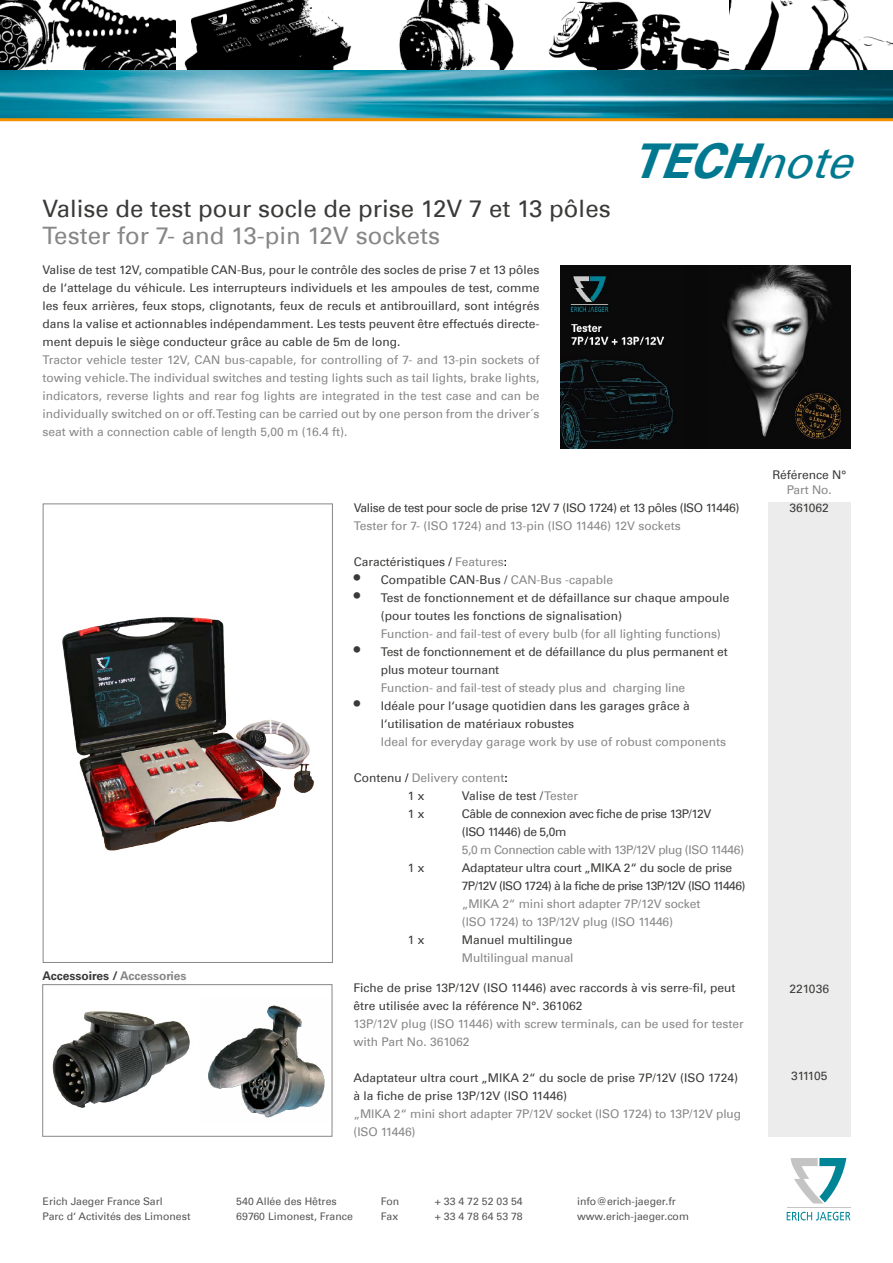
<style>
.page{position:relative;width:893px;height:1263px;background:#fff}
.page>*{position:absolute;margin:0;border:0;box-sizing:border-box;transform-origin:0 0}
.t1{font:italic 700 48px "Univers Com 65";color:#007990}
.t2{font:24px "Univers Com 55 Roman";color:#3a3a39}
.t3{font:24px "Univers Com 55 Roman";color:#868786}
.t4{font:12px/18px "Univers Com 55 Roman";color:#3a3a39}
.t5{font:12px/18px "Univers Com 55 Roman";letter-spacing:-.01em;color:#868786}
.t6{font:12px/18px "Univers Com 55 Roman";letter-spacing:-.02em;color:#3a3a39}
.t7{font:12px "Univers Com 55 Roman";letter-spacing:-.03em;color:#3a3a39}
.t8{font:12px/18px "Univers Com 55 Roman";letter-spacing:-.035em;color:#3a3a39}
.t9{font:12px "Univers Com 55 Roman";letter-spacing:-.035em;color:#868786}
.t10{font:700 12px "Univers Com 65";color:#3a3a39}
.t11{font:10.5px/15px "Univers Com 55 Roman";color:#565655}
.s1{font-family:"Univers Com 55 Roman";font-weight:400;font-size:45px}
.s2{color:#000}
.s3{color:#868786}
.s4{font-size:18px}
.s5{color:#3a3a39}
</style>
<div class="page">
<div style="left:768px;top:502px;width:82px;height:634px;background:#ececec"></div>
<img style="left:62px;top:617px;width:252px;height:234px">
<div style="left:43px;top:504px;width:290px;height:459px;border:1px solid #868786"></div>
<img style="left:52px;top:1011px;width:138px;height:97px">
<div style="left:43px;top:984px;width:289px;height:152px;border:1px solid #868786"></div>
<img style="left:208px;top:997px;width:124px;height:127px">
<div style="left:685px;top:266px;width:21px;height:182px;background:#09090a"></div>
<img style="left:561px;top:266px;width:124px;height:183px">
<img style="left:706px;top:266px;width:144px;height:183px">
<svg style="left:787px;top:1212px;width:63px;height:8px"></svg>
<hr style="left:787px;top:1207px;width:63px;height:1px;background:#c4c4c5">
<svg style="left:791px;top:1158px;width:55px;height:45px"></svg>
<img style="left:0;top:0;width:893px;height:118px">
<hr style="left:0;top:118px;width:893px;height:3px;background:#f39100">
<h2 class="t2" style="left:43px;top:194px;width:570px">Valise de test pour socle de prise 12V 7 et 13 pôles</h2>
<h2 class="t3" style="left:43px;top:221px;width:399px">Tester for 7- and 13-pin 12V sockets</h2>
<p class="t4" style="left:43px;top:261px;width:498px;text-align:justify">Valise de test 12V, compatible CAN-Bus, pour le contrôle des socles de prise 7 et 13 pôles de l‘attelage du véhicule. Les interrupteurs individuels et les ampoules de test, comme les feux arrières, feux stops, clignotants, feux de reculs et antibrouillard, sont intégrés dans la valise et actionnables indépendamment. Les tests peuvent être effectués directe&shy;ment depuis le siège conducteur grâce au cable de 5m de long.</p>
<p class="t5" style="left:43px;top:351px;width:498px;text-align:justify">Tractor vehicle tester 12V, CAN bus-capable, for controlling of 7- and 13-pin sockets of towing vehicle. The individual switches and testing lights such as tail lights, brake lights, indicators, reverse lights and rear fog lights are integrated in the test case and can be individually switched on or off. Testing can be carried out by one person from the driver´s seat with a connection cable of length 5,00 m (16.4 ft).</p>
<h1 class="t1" style="left:631px;top:132px;width:241px">TECH<span class="s1">note</span></h1>
<p class="t4" style="left:772px;top:465px;width:75px">Référence N°</p>
<p class="t5" style="left:787px;top:480px;width:47px">Part No.</p>
<p class="t7" style="left:354px;top:501px;width:387px">Valise de test pour socle de prise 12V 7 (ISO 1724) et 13 pôles (ISO 11446)</p>
<p class="t5" style="left:354px;top:517px;width:328px">Tester for 7- (ISO 1724) and 13-pin (ISO 11446) 12V sockets</p>
<p class="t4" style="left:354px;top:553px;width:155px">Caractéristiques <span class="s2">/</span> <span class="s3">Features</span><span class="s2">:</span></p>
<p class="t4" style="left:354px;top:571px;width:261px"><span class="s4">•</span> Compatible CAN-Bus / <span class="s3">CAN-Bus -capable</span></p>
<p class="t4" style="left:381px;top:589px;width:350px;text-indent:-27px"><span class="s4">•</span> Test de fonctionnement et de défaillance sur chaque ampoule (pour toutes les fonctions de signalisation)</p>
<p class="t5" style="left:381px;top:625px;width:341px">Function- and fail-test of every bulb (for all lighting functions)</p>
<p class="t4" style="left:381px;top:643px;width:348px;text-indent:-27px"><span class="s4">•</span> Test de fonctionnement et de défaillance du plus permanent et plus moteur tournant</p>
<p class="t5" style="left:381px;top:679px;width:306px">Function- and fail-test of steady plus and charging line</p>
<p class="t4" style="left:381px;top:697px;width:310px;text-indent:-27px"><span class="s4">•</span> Idéale pour l‘usage quotidien dans les garages grâce à l‘utilisation de matériaux robustes</p>
<p class="t5" style="left:381px;top:733px;width:347px">Ideal for everyday garage work by use of robust components</p>
<p class="t5" style="left:408px;top:769px;width:102px;text-indent:-54px"><span class="s5">Contenu</span> <span class="s2">/</span> Delivery content<span class="s2">:<br></span><span class="s5">1 x</span></p>
<p class="t4" style="left:462px;top:787px;width:118px">Valise de test /<span class="s3">Tester</span></p>
<p class="t10" style="left:43px;top:969px;width:146px">Accessoires / <span class="s3">Accessories</span></p>
<p class="t4" style="left:408px;top:805px;width:18px">1 x</p>
<p class="t8" style="left:462px;top:805px;width:251px">Câble de connexion avec fiche de prise 13P/12V (ISO 11446) de 5,0m</p>
<p class="t9" style="left:462px;top:843px;width:284px">5,0 m Connection cable with 13P/12V plug (ISO 11446)</p>
<p class="t4" style="left:408px;top:859px;width:18px">1 x</p>
<p class="t6" style="left:462px;top:859px;width:285px">Adaptateur ultra court „MIKA 2“ du socle de prise<br>7P/12V (ISO 1724) à la fiche de prise 13P/12V (ISO 11446)</p>
<p class="t5" style="left:462px;top:895px;width:240px">„MIKA 2“ mini short adapter 7P/12V socket (ISO 1724) to 13P/12V plug (ISO 11446)</p>
<p class="t4" style="left:408px;top:931px;width:18px">1 x</p>
<p class="t4" style="left:462px;top:931px;width:112px">Manuel multilingue</p>
<p class="t5" style="left:462px;top:949px;width:113px">Multilingual manual</p>
<p class="t4" style="left:353px;top:979px;width:383px">Fiche de prise 13P/12V (ISO 11446) avec raccords à vis serre-fil, peut être utilisée avec la référence N°. 361062</p>
<p class="t5" style="left:353px;top:1015px;width:392px">13P/12V plug (ISO 11446) with screw terminals, can be used for tester with Part No. 361062</p>
<p class="t4" style="left:353px;top:1069px;width:386px">Adaptateur ultra court „MIKA 2“ du socle de prise 7P/12V (ISO 1724) à la fiche de prise 13P/12V (ISO 11446)</p>
<p class="t5" style="left:353px;top:1105px;width:389px">„MIKA 2“ mini short adapter 7P/12V socket (ISO 1724) to 13P/12V plug (ISO 11446)</p>
<p class="t11" style="left:236px;top:1193px;width:118px">540 Allée des Hêtres<br>69760 Limonest, France</p>
<p class="t11" style="left:43px;top:1193px;width:149px">Erich Jaeger France Sarl<br>Parc d‘ Activités des Limonest</p>
<p class="t11" style="left:381px;top:1193px;width:20px">Fon</p>
<p class="t11" style="left:435px;top:1193px;width:89px">+ 33 4 72 52 03 54</p>
<p class="t11" style="left:381px;top:1208px;width:19px">Fax</p>
<p class="t11" style="left:435px;top:1208px;width:89px">+ 33 4 78 64 53 78</p>
<p class="t11" style="left:577px;top:1193px;width:113px">info@erich-jaeger.fr www.erich-jaeger.com</p>
<p class="t4" style="left:789px;top:499px;width:41px">361062</p>
<p class="t4" style="left:789px;top:980px;width:41px">221036</p>
<p class="t4" style="left:791px;top:1066px;width:38px">311105</p>
</div>
